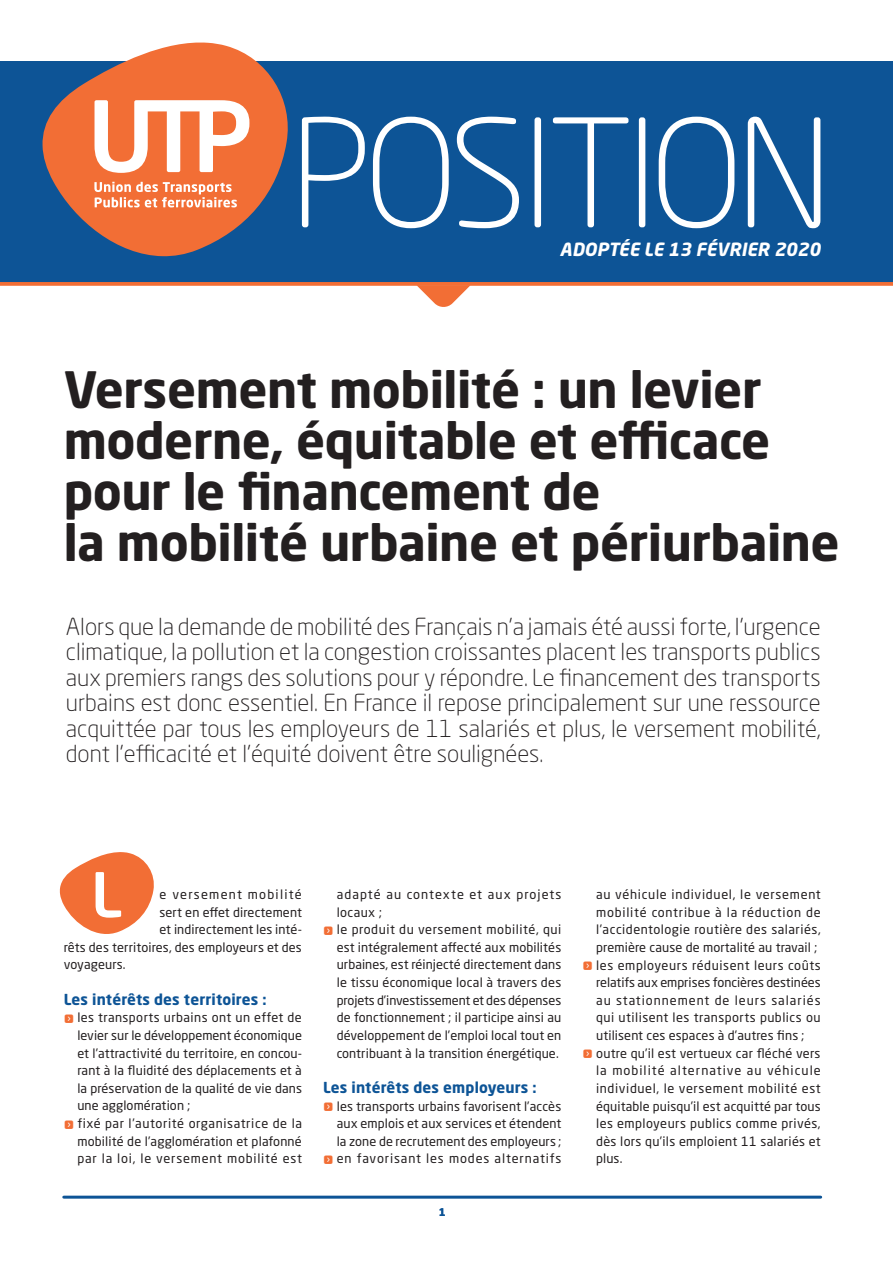
<style>
.page{position:relative;width:893px;height:1263px;background:#fff}
.page>*{position:absolute;margin:0;border:0;box-sizing:border-box;transform-origin:0 0}
.t1{font:500 60.75px "Neo Sans Pro";color:#fff}
.t2{font:700 49.5px/51px "Neo Sans Pro";letter-spacing:-.01em;color:#231f20}
.t3{font:300 23.25px/25.5px "Neo Sans Pro";color:#231f20;text-align:justify}
.t4{font:italic 700 18px "Neo Sans Pro";color:#fff}
.t5{font:700 15px "Neo Sans Pro";letter-spacing:.01em;color:#0d5496}
.t6{font:12.75px/17.7px "Neo Sans Pro";letter-spacing:.01em;color:#231f20;text-align:right}
.t7{font:12.75px "Neo Sans Pro";letter-spacing:.045em;color:#231f20}
.t8{font:12.75px "Neo Sans Pro";letter-spacing:.04em;color:#231f20}
.t9{font:12.75px "Neo Sans Pro";letter-spacing:.035em;color:#231f20}
.t10{font:12.75px "Neo Sans Pro";letter-spacing:.06em;color:#231f20}
.t11{font:12.75px "Neo Sans Pro";letter-spacing:.05em;color:#231f20}
.t12{font:12.75px "Neo Sans Pro";letter-spacing:.055em;color:#231f20}
.t13{font:12.75px "Neo Sans Pro";letter-spacing:.08em;color:#231f20}
.t14{font:12.75px "Neo Sans Pro";letter-spacing:.075em;color:#231f20}
.t15{font:12.75px "Neo Sans Pro";letter-spacing:.085em;color:#231f20}
.t16{font:12.75px "Neo Sans Pro";letter-spacing:.095em;color:#231f20}
.t17{font:700 10.5px "Neo Sans Pro";color:#0d5496}
</style>
<div class="page">
<hr style="left:64px;top:1196px;width:757px;height:3px;background:#0d5496">
<div style="left:0;top:62px;width:893px;height:221px;background:#0d5496"></div>
<svg style="left:60px;top:852px;width:94px;height:82px"></svg>
<svg style="left:42px;top:42px;width:252px;height:214px;fill:#f26e35"></svg>
<svg style="left:94px;top:182px;width:143px;height:25px;background:#f69c75"></svg>
<svg style="left:95px;top:100px;width:154px;height:73px;background:#f8b395"></svg>
<svg style="left:302px;top:117px;width:518px;height:111px"></svg>
<svg style="left:417px;top:286px;width:53px;height:21px"></svg>
<svg style="left:0;top:282px;width:893px;height:4px;background:#f0743f"></svg>
<h3 class="t4" style="left:560px;top:238px;width:262px">ADOPTÉE LE 13 FÉVRIER 2020</h3>
<h2 class="t2" style="left:64px;top:363px;width:778px">Versement mobilité : un levier moderne, équitable et efficace pour le financement de<br>la mobilité urbaine et périurbaine</h2>
<p class="t3" style="left:66px;top:613px;width:756px">Alors que la demande de mobilité des Français n’a jamais été aussi forte, l’urgence climatique, la pollution et la congestion croissantes placent les transports publics aux premiers rangs des solutions pour y répondre. Le financement des transports urbains est donc essentiel. En France il repose principalement sur une ressource acquittée par tous les employeurs de 11 salariés et plus, le versement mobilité, dont l’efficacité et l’équité doivent être soulignées.</p>
<h1 class="t1" style="left:91px;top:856px;width:33px">L</h1>
<p class="t16" style="left:160px;top:886px;width:144px">e versement mobilité</p>
<p class="t6" style="left:160px;top:903px;width:144px">sert en effet directement</p>
<p class="t6" style="left:160px;top:920px;width:144px">et indirectement les inté-</p>
<p class="t6" style="left:64px;top:938px;width:240px">rêts des territoires, des employeurs et des</p>
<p class="t6" style="left:64px;top:956px;width:63px">voyageurs.</p>
<p class="t5" style="left:64px;top:989px;width:204px">Les intérêts des territoires :</p>
<p class="t9" style="left:64px;top:1010px;width:240px"><sub>f</sub> les transports urbains ont un effet de</p>
<p class="t6" style="left:77px;top:1026px;width:226px">levier sur le développement économique</p>
<p class="t6" style="left:77px;top:1044px;width:226px">et l’attractivité du territoire, en concou-</p>
<p class="t6" style="left:77px;top:1061px;width:226px">rant à la fluidité des déplacements et à</p>
<p class="t6" style="left:77px;top:1079px;width:226px">la préservation de la qualité de vie dans</p>
<p class="t6" style="left:77px;top:1097px;width:114px">une agglomération ;</p>
<p class="t7" style="left:64px;top:1116px;width:240px"><sub>f</sub> fixé par l’autorité organisatrice de la</p>
<p class="t6" style="left:77px;top:1132px;width:226px">mobilité de l’agglomération et plafonné</p>
<p class="t10" style="left:77px;top:1151px;width:226px">par la loi, le versement mobilité est</p>
<p class="t15" style="left:337px;top:886px;width:226px">adapté au contexte et aux projets</p>
<p class="t6" style="left:337px;top:903px;width:47px">locaux ;</p>
<p class="t7" style="left:323px;top:922px;width:240px"><sub>f</sub> le produit du versement mobilité, qui</p>
<p class="t6" style="left:337px;top:938px;width:226px">est intégralement affecté aux mobilités</p>
<p class="t6" style="left:337px;top:956px;width:226px">urbaines, est réinjecté directement dans</p>
<p class="t6" style="left:337px;top:973px;width:226px">le tissu économique local à travers des</p>
<p class="t6" style="left:337px;top:991px;width:226px">projets d’investissement et des dépenses</p>
<p class="t6" style="left:337px;top:1009px;width:226px">de fonctionnement ; il participe ainsi au</p>
<p class="t6" style="left:337px;top:1026px;width:226px">développement de l’emploi local tout en</p>
<p class="t6" style="left:337px;top:1044px;width:223px">contribuant à la transition énergétique.</p>
<p class="t5" style="left:323px;top:1078px;width:215px">Les intérêts des employeurs :</p>
<p class="t6" style="left:323px;top:1097px;width:240px"><sub>f</sub> les transports urbains favorisent l’accès aux emplois et aux services et étendent<br>la zone de recrutement des employeurs ; <sub>f</sub> en favorisant les modes alternatifs</p>
<p class="t17" style="left:439px;top:1205px;width:8px">1</p>
<p class="t12" style="left:596px;top:886px;width:226px">au véhicule individuel, le versement</p>
<p class="t10" style="left:596px;top:904px;width:226px">mobilité contribue à la réduction de</p>
<p class="t8" style="left:596px;top:922px;width:226px">l’accidentologie routière des salariés,</p>
<p class="t6" style="left:596px;top:938px;width:222px">première cause de mortalité au travail ;</p>
<p class="t7" style="left:583px;top:957px;width:240px"><sub>f</sub> les employeurs réduisent leurs coûts</p>
<p class="t6" style="left:596px;top:973px;width:226px">relatifs aux emprises foncières destinées</p>
<p class="t14" style="left:596px;top:992px;width:226px">au stationnement de leurs salariés</p>
<p class="t8" style="left:596px;top:1010px;width:226px">qui utilisent les transports publics ou</p>
<p class="t6" style="left:596px;top:1026px;width:210px">utilisent ces espaces à d’autres fins ;</p>
<p class="t6" style="left:583px;top:1044px;width:239px"><sub>f</sub> outre qu’il est vertueux car fléché vers</p>
<p class="t13" style="left:596px;top:1063px;width:226px">la mobilité alternative au véhicule</p>
<p class="t11" style="left:596px;top:1080px;width:226px">individuel, le versement mobilité est</p>
<p class="t6" style="left:596px;top:1097px;width:226px">équitable puisqu’il est acquitté par tous</p>
<p class="t9" style="left:596px;top:1115px;width:226px">les employeurs publics comme privés,</p>
<p class="t6" style="left:596px;top:1132px;width:226px">dès lors qu’ils emploient 11 salariés et</p>
<p class="t6" style="left:596px;top:1150px;width:28px">plus.</p>
</div>
